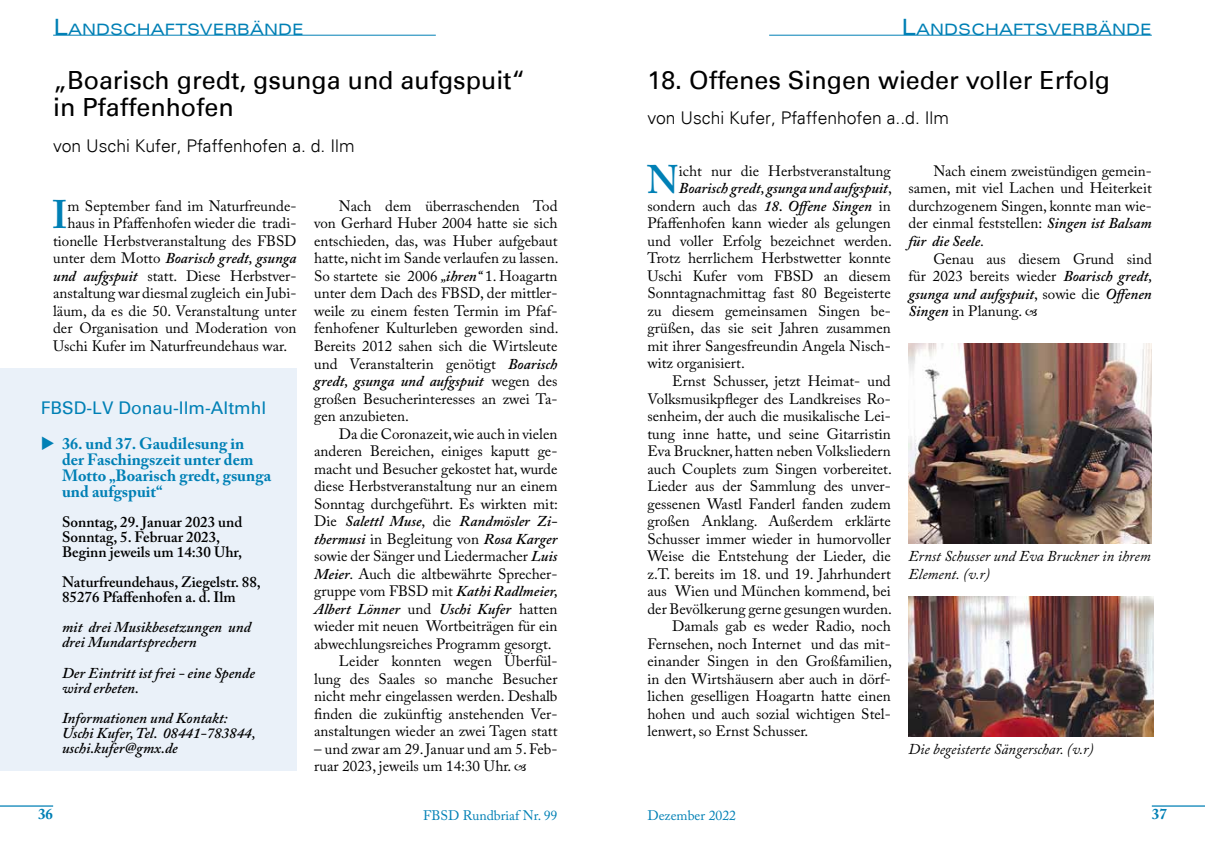
<style>
.page{position:relative;width:1205px;height:851px;background:#fff}
.page>*{position:absolute;margin:0;border:0;box-sizing:border-box;transform-origin:0 0}
.t1{font:600 39.62px "Adobe Caslon Pro";color:#0080b5}
.t2{font:25px/27.5px "Univers";color:#000}
.t3{font:300 17.5px "Univers";color:#000}
.t4{font:17.5px "Univers";color:#0080b5}
.t5{font:700 16.25px/16.2px "Adobe Caslon Pro";color:#0080b5}
.t6{font:expanded 15.75px "Univers";color:#0080b5}
.t7{font:15px/17.5px "Adobe Caslon Pro";color:#000;text-align:justify}
.t8{font:italic 600 15px/15px "Adobe Caslon Pro";color:#000}
.t9{font:600 15px/15px "Adobe Caslon Pro";color:#000}
.t10{font:italic 15px/17.5px "Adobe Caslon Pro";color:#000}
.t11{font:700 15px "Adobe Caslon Pro";color:#0080b5}
.t12{font:13.75px "Adobe Caslon Pro";color:#0080b5}
.s1{font-size:22.5px}
.s2{font-weight:400;font-style:normal}
.s3{font-weight:600;font-style:italic}
</style>
<div class="page">
<hr style="left:0;top:805px;width:53px;height:1px;background:#0080b5">
<hr style="left:1152px;top:805px;width:53px;height:1px;background:#0080b5">
<hr style="left:53px;top:35px;width:383px;height:1px;background:#0080b5">
<div style="left:0;top:368px;width:296px;height:403px;background:#eaf1f9"></div>
<hr style="left:769px;top:35px;width:383px;height:1px;background:#0080b5">
<img style="left:908px;top:343px;width:244px;height:200px">
<img style="left:908px;top:596px;width:245px;height:140px">
<p class="t6" style="left:53px;top:20px;width:252px"><span class="s1">L</span>ANDSCHAFTSVERBÄNDE</p>
<h2 class="t2" style="left:53px;top:66px;width:474px">„Boarisch gredt, gsunga und aufgspuit“ in Pfaffenhofen</h2>
<p class="t3" style="left:53px;top:135px;width:303px">von Uschi Kufer, Pfaffenhofen a. d. Ilm</p>
<h1 class="t1" style="left:52px;top:191px;width:17px">I</h1>
<p class="t7" style="left:67px;top:197px;width:230px">m September fand im Naturfreunde-</p>
<p class="t7" style="left:67px;top:214px;width:230px">haus in Pfaffenhofen wieder die tradi-</p>
<p class="t7" style="left:53px;top:232px;width:245px">tionelle Herbstveranstaltung des FBSD</p>
<p class="t8" style="left:53px;top:250px;width:245px"><span class="s2">unter dem Motto</span> Boarisch gredt, gsunga</p>
<p class="t7" style="left:53px;top:267px;width:245px"><span class="s3">und aufgspuit</span> statt. Diese Herbstver-</p>
<p class="t7" style="left:53px;top:284px;width:245px">anstaltung war diesmal zugleich ein Jubi-</p>
<p class="t7" style="left:53px;top:302px;width:245px">läum, da es die 50. Veranstaltung unter</p>
<p class="t7" style="left:53px;top:319px;width:245px">der Organisation und Moderation von</p>
<p class="t7" style="left:53px;top:337px;width:236px">Uschi Kufer im Naturfreundehaus war.</p>
<p class="t4" style="left:41px;top:397px;width:227px">FBSD-LV Donau-Ilm-Altmhl</p>
<p class="t5" style="left:62px;top:435px;width:211px">36. und 37. Gaudilesung in<br>der Faschingszeit unter dem<br>Motto „Boarisch gredt, gsunga und aufgspuit“</p>
<p class="t9" style="left:62px;top:514px;width:182px">Sonntag, 29. Januar 2023 und<br>Sonntag, 5. Februar 2023,<br>Beginn jeweils um 14:30 Uhr,</p>
<p class="t9" style="left:62px;top:574px;width:200px">Naturfreundehaus, Ziegelstr. 88,<br>85276 Pfaffenhofen a. d. Ilm</p>
<p class="t8" style="left:62px;top:619px;width:190px">mit drei Musikbesetzungen und drei Mundartsprechern</p>
<p class="t8" style="left:62px;top:664px;width:194px">Der Eintritt ist frei - eine Spende wird erbeten.</p>
<p class="t8" style="left:62px;top:709px;width:195px">Informationen und Kontakt:<br>Uschi Kufer, Tel. 08441-783844, uschi.kufer@gmx.de</p>
<p class="t7" style="left:314px;top:197px;width:246px;text-indent:25px">Nach dem überraschenden Tod von Gerhard Huber 2004 hatte sie sich entschieden, das, was Huber aufgebaut hatte, nicht im Sande verlaufen zu lassen.<br>So startete sie 2006 <span class="s3">„ihren“</span> 1. Hoagartn unter dem Dach des FBSD, der mittler&shy;weile zu einem festen Termin im Pfaf&shy;fenhofener Kulturleben geworden sind.<br>Bereits 2012 sahen sich die Wirtsleute und Veranstalterin genötigt <span class="s3">Boarisch gredt, gsunga und aufgspuit</span> wegen des großen Besucherinteresses an zwei Ta&shy;gen anzubieten.</p>
<p class="t7" style="left:339px;top:424px;width:220px">Da die Coronazeit, wie auch in vielen</p>
<p class="t7" style="left:314px;top:442px;width:245px">anderen Bereichen, einiges kaputt ge-</p>
<p class="t7" style="left:314px;top:459px;width:245px">macht und Besucher gekostet hat, wurde</p>
<p class="t7" style="left:314px;top:477px;width:245px">diese Herbstveranstaltung nur an einem</p>
<p class="t7" style="left:314px;top:494px;width:245px">Sonntag durchgeführt. Es wirkten mit:</p>
<p class="t8" style="left:314px;top:513px;width:245px"><span class="s2">Die</span> Salettl Muse<span class="s2">, die</span> Randmösler Zi-</p>
<p class="t8" style="left:314px;top:531px;width:245px">thermusi <span class="s2">in Begleitung von</span> Rosa Karger</p>
<p class="t7" style="left:314px;top:547px;width:245px">sowie der Sänger und Liedermacher <span class="s3">Luis</span></p>
<p class="t7" style="left:314px;top:564px;width:245px"><span class="s3">Meier</span>. Auch die altbewährte Sprecher-</p>
<p class="t7" style="left:314px;top:582px;width:245px">gruppe vom FBSD mit <span class="s3">Kathi Radlmeier,</span></p>
<p class="t8" style="left:314px;top:601px;width:245px">Albert Lönner <span class="s2">und</span> Uschi Kufer <span class="s2">hatten</span></p>
<p class="t7" style="left:314px;top:617px;width:245px">wieder mit neuen Wortbeiträgen für ein</p>
<p class="t7" style="left:314px;top:634px;width:239px">abwechlungsreiches Programm gesorgt.</p>
<p class="t7" style="left:339px;top:652px;width:220px">Leider konnten wegen Überfül-</p>
<p class="t7" style="left:314px;top:669px;width:245px">lung des Saales so manche Besucher</p>
<p class="t7" style="left:314px;top:687px;width:245px">nicht mehr eingelassen werden. Deshalb</p>
<p class="t7" style="left:314px;top:704px;width:245px">finden die zukünftig anstehenden Ver-</p>
<p class="t7" style="left:314px;top:722px;width:245px">anstaltungen wieder an zwei Tagen statt</p>
<p class="t7" style="left:314px;top:739px;width:245px">– und zwar am 29. Januar und am 5. Feb&shy;ruar 2023, jeweils um 14:30 Uhr.</p>
<p class="t6" style="left:901px;top:20px;width:252px"><span class="s1">L</span>ANDSCHAFTSVERBÄNDE</p>
<h2 class="t2" style="left:647px;top:66px;width:464px">18. Offenes Singen wieder voller Erfolg</h2>
<p class="t3" style="left:647px;top:107px;width:303px">von Uschi Kufer, Pfaffenhofen a..d. Ilm</p>
<h1 class="t1" style="left:647px;top:156px;width:34px">N</h1>
<p class="t7" style="left:679px;top:162px;width:213px">icht nur die Herbstveranstaltung</p>
<p class="t7" style="left:908px;top:162px;width:245px;text-indent:25px">Nach einem zweistündigen gemein&shy;samen, mit viel Lachen und Heiterkeit durchzogenem Singen, konnte man wie&shy;der einmal feststellen: <span class="s3">Singen ist Balsam für die Seele</span>.</p>
<p class="t7" style="left:908px;top:249px;width:245px;text-indent:25px">Genau aus diesem Grund sind für 2023 bereits wieder <span class="s3">Boarisch gredt, gsunga und aufgspuit</span>, sowie die <span class="s3">Offenen Singen</span> in Planung.</p>
<p class="t8" style="left:679px;top:180px;width:214px">Boarisch gredt, gsunga und aufgspuit<span class="s2">,</span></p>
<p class="t7" style="left:647px;top:197px;width:245px">sondern auch das <span class="s3">18. Offene Singen</span> in</p>
<p class="t7" style="left:647px;top:214px;width:245px">Pfaffenhofen kann wieder als gelungen</p>
<p class="t7" style="left:647px;top:232px;width:246px">und voller Erfolg bezeichnet werden.</p>
<p class="t7" style="left:647px;top:249px;width:245px">Trotz herrlichem Herbstwetter konnte</p>
<p class="t7" style="left:647px;top:267px;width:245px">Uschi Kufer vom FBSD an diesem</p>
<p class="t7" style="left:647px;top:284px;width:245px">Sonntagnachmittag fast 80 Begeisterte</p>
<p class="t7" style="left:647px;top:302px;width:245px">zu diesem gemeinsamen Singen be-</p>
<p class="t7" style="left:647px;top:319px;width:245px">grüßen, das sie seit Jahren zusammen</p>
<p class="t7" style="left:647px;top:337px;width:245px">mit ihrer Sangesfreundin Angela Nisch-</p>
<p class="t7" style="left:647px;top:354px;width:99px">witz organisiert.</p>
<p class="t7" style="left:672px;top:372px;width:220px">Ernst Schusser, jetzt Heimat- und</p>
<p class="t7" style="left:647px;top:389px;width:245px">Volksmusikpfleger des Landkreises Ro-</p>
<p class="t7" style="left:647px;top:407px;width:245px">senheim, der auch die musikalische Lei-</p>
<p class="t7" style="left:647px;top:424px;width:245px">tung inne hatte, und seine Gitarristin</p>
<p class="t7" style="left:647px;top:442px;width:245px">Eva Bruckner, hatten neben Volksliedern</p>
<p class="t7" style="left:647px;top:459px;width:246px">auch Couplets zum Singen vorbereitet.</p>
<p class="t7" style="left:647px;top:477px;width:245px">Lieder aus der Sammlung des unver-</p>
<p class="t7" style="left:647px;top:494px;width:245px">gessenen Wastl Fanderl fanden zudem</p>
<p class="t7" style="left:647px;top:512px;width:245px">großen Anklang. Außerdem erklärte</p>
<p class="t7" style="left:647px;top:529px;width:245px">Schusser immer wieder in humorvoller</p>
<p class="t7" style="left:647px;top:547px;width:245px">Weise die Entstehung der Lieder, die</p>
<p class="t7" style="left:647px;top:564px;width:245px">z.T. bereits im 18. und 19. Jahrhundert</p>
<p class="t7" style="left:647px;top:582px;width:245px">aus Wien und München kommend, bei</p>
<p class="t7" style="left:647px;top:599px;width:246px">der Bevölkerung gerne gesungen wurden.</p>
<p class="t7" style="left:672px;top:617px;width:220px">Damals gab es weder Radio, noch</p>
<p class="t7" style="left:647px;top:634px;width:245px">Fernsehen, noch Internet und das mit-</p>
<p class="t7" style="left:647px;top:652px;width:246px">einander Singen in den Großfamilien,</p>
<p class="t7" style="left:647px;top:669px;width:245px">in den Wirtshäusern aber auch in dörf-</p>
<p class="t7" style="left:647px;top:687px;width:245px">lichen geselligen Hoagartn hatte einen</p>
<p class="t7" style="left:647px;top:704px;width:245px">hohen und auch sozial wichtigen Stel-</p>
<p class="t7" style="left:647px;top:722px;width:162px">lenwert, so Ernst Schusser.</p>
<p class="t10" style="left:908px;top:547px;width:244px">Ernst Schusser und Eva Bruckner in ihrem<br>Element. (v.r)</p>
<p class="t10" style="left:908px;top:739px;width:187px">Die begeisterte Sängerschar. (v.r)</p>
<p class="t11" style="left:38px;top:805px;width:16px">36</p>
<p class="t12" style="left:423px;top:807px;width:136px">FBSD Rundbriaf Nr. 99</p>
<p class="t12" style="left:647px;top:807px;width:90px">Dezember 2022</p>
<p class="t11" style="left:1152px;top:805px;width:16px">37</p>
</div>
